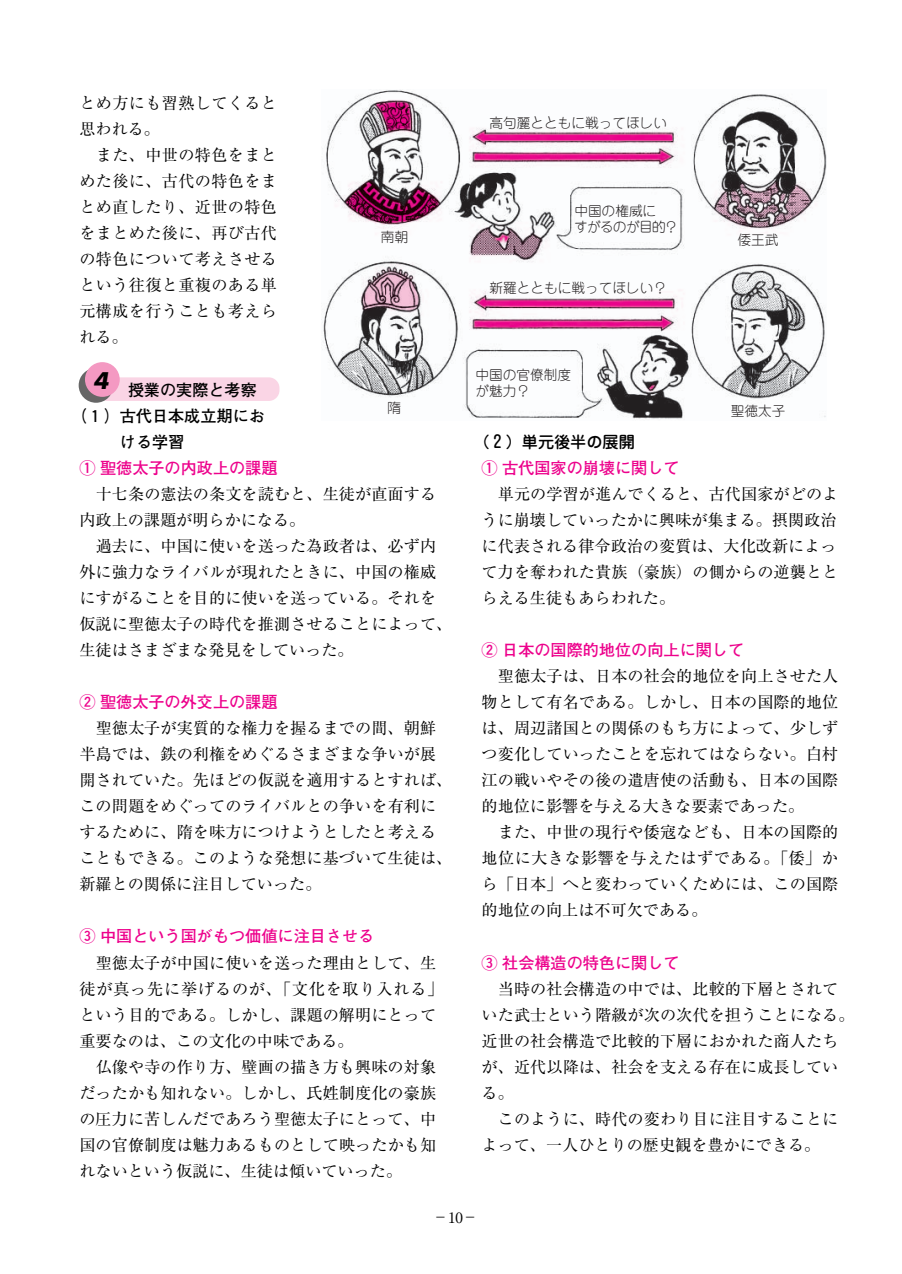
<style>
.page{position:relative;width:902px;height:1274px;background:#fff}
.page>*{position:absolute;margin:0;border:0;box-sizing:border-box;transform-origin:0 0}
.t1{font:italic 700 22.4px "Futura";color:#000}
.t2{font:16.1px/26.1px "Ryumin";letter-spacing:.005em;color:#000}
.t3{font:700 16.1px "Futo Go B101";color:#ed028c}
.t4{font:700 16.1px "Futo Go B101";color:#000}
.t5{font:16.1px/26.1px "Ryumin";letter-spacing:.025em;color:#000}
.t6{font:500 16.1px "Jun 34";color:#000}
.t7{font:14.88px "Ryumin";color:#000}
.t8{font:300 13.65px/16.3px "Jun 101";color:#231f20}
.t9{font:300 13.65px/16.3px "Jun 101";letter-spacing:-.02em;color:#231f20}
</style>
<div class="page">
<div style="left:97px;top:377px;width:182px;height:24px;background:#fad5e5;border-radius:11px"></div>
<div style="left:79px;top:368px;width:34px;height:35px;background:#666;border-radius:50%"></div>
<div style="left:85px;top:362px;width:35px;height:35px;background:#f499c2;border-radius:50%"></div>
<img style="left:321px;top:90px;width:505px;height:329px">
<p class="t5" style="left:79px;top:92px;width:199px">とめ方にも習熟してくると思われる。</p>
<p class="t2" style="left:79px;top:144px;width:199px;text-align:justify;text-indent:16px">また、中世の特色をまとめた後に、古代の特色をまとめ直したり、近世の特色をまとめた後に、再び古代の特色について考えさせるという往復と重複のある単元構成を行うことも考えられる。</p>
<p class="t4" style="left:128px;top:383px;width:130px">授業の実際と考察</p>
<p class="t4" style="left:71px;top:410px;width:195px">（１）古代日本成立期にお</p>
<p class="t4" style="left:120px;top:436px;width:66px">ける学習</p>
<p class="t3" style="left:79px;top:462px;width:199px">① 聖徳太子の内政上の課題</p>
<p class="t2" style="left:79px;top:483px;width:358px;text-indent:16px">十七条の憲法の条文を読むと、生徒が直面する内政上の課題が明らかになる。</p>
<p class="t2" style="left:79px;top:535px;width:374px;text-indent:16px">過去に、中国に使いを送った為政者は、必ず内外に強力なライバルが現れたときに、中国の権威にすがることを目的に使いを送っている。それを仮説に聖徳太子の時代を推測させることによって、生徒はさまざまな発見をしていった。</p>
<p class="t3" style="left:79px;top:696px;width:199px">② 聖徳太子の外交上の課題</p>
<p class="t2" style="left:79px;top:717px;width:374px;text-indent:16px">聖徳太子が実質的な権力を握るまでの間、朝鮮半島では、鉄の利権をめぐるさまざまな争いが展開されていた。先ほどの仮説を適用するとすれば、この問題をめぐってのライバルとの争いを有利にするために、隋を味方につけようとしたと考えることもできる。このような発想に基づいて生徒は、新羅との関係に注目していった。</p>
<p class="t3" style="left:79px;top:930px;width:296px">③ 中国という国がもつ価値に注目させる</p>
<p class="t2" style="left:79px;top:952px;width:365px;text-indent:16px">聖徳太子が中国に使いを送った理由として、生徒が真っ先に挙げるのが、「文化を取り入れる」という目的である。しかし、課題の解明にとって重要なのは、この文化の中味である。</p>
<p class="t2" style="left:79px;top:1056px;width:358px;text-align:justify;text-indent:16px">仏像や寺の作り方、壁画の描き方も興味の対象だったかも知れない。しかし、氏姓制度化の豪族の圧力に苦しんだであろう聖徳太子にとって、中国の官僚制度は魅力あるものとして映ったかも知れないという仮説に、生徒は傾いていった。</p>
<p class="t8" style="left:380px;top:230px;width:29px">南朝</p>
<h1 class="t1" style="left:93px;top:371px;width:17px">4</h1>
<p class="t8" style="left:387px;top:402px;width:15px">隋</p>
<p class="t8" style="left:489px;top:116px;width:179px">高句麗とともに戦ってほしい</p>
<p class="t9" style="left:574px;top:205px;width:105px">中国の権威に<br>すがるのが目的？</p>
<p class="t8" style="left:489px;top:281px;width:179px">新羅とともに戦ってほしい？</p>
<p class="t8" style="left:475px;top:368px;width:97px">中国の官僚制度が魅力？</p>
<p class="t8" style="left:737px;top:233px;width:42px">倭王武</p>
<p class="t8" style="left:730px;top:405px;width:56px">聖徳太子</p>
<p class="t6" style="left:473px;top:436px;width:163px">（２）単元後半の展開</p>
<p class="t3" style="left:481px;top:462px;width:199px">① 古代国家の崩壊に関して</p>
<p class="t2" style="left:481px;top:483px;width:358px;text-align:justify;text-indent:16px">単元の学習が進んでくると、古代国家がどのように崩壊していったかに興味が集まる。摂関政治に代表される律令政治の変質は、大化改新によって力を奪われた貴族（豪族）の側からの逆襲ととらえる生徒もあらわれた。</p>
<p class="t3" style="left:481px;top:644px;width:264px">② 日本の国際的地位の向上に関して</p>
<p class="t2" style="left:481px;top:665px;width:358px;text-align:justify;text-indent:16px">聖徳太子は、日本の社会的地位を向上させた人物として有名である。しかし、日本の国際的地位は、周辺諸国との関係のもち方によって、少しずつ変化していったことを忘れてはならない。白村江の戦いやその後の遣唐使の活動も、日本の国際的地位に影響を与える大きな要素であった。</p>
<p class="t2" style="left:481px;top:821px;width:358px;text-align:justify;text-indent:16px">また、中世の現行や倭寇なども、日本の国際的地位に大きな影響を与えたはずである。「倭」から「日本」へと変わっていくためには、この国際的地位の向上は不可欠である。</p>
<p class="t3" style="left:481px;top:956px;width:199px">③ 社会構造の特色に関して</p>
<p class="t2" style="left:481px;top:978px;width:374px;text-indent:16px">当時の社会構造の中では、比較的下層とされていた武士という階級が次の次代を担うことになる。近世の社会構造で比較的下層におかれた商人たちが、近代以降は、社会を支える存在に成長している。</p>
<p class="t2" style="left:481px;top:1108px;width:358px;text-indent:16px">このように、時代の変わり目に注目することによって、一人ひとりの歴史観を豊かにできる。</p>
<p class="t7" style="left:433px;top:1213px;width:46px">－10－</p>
</div>
